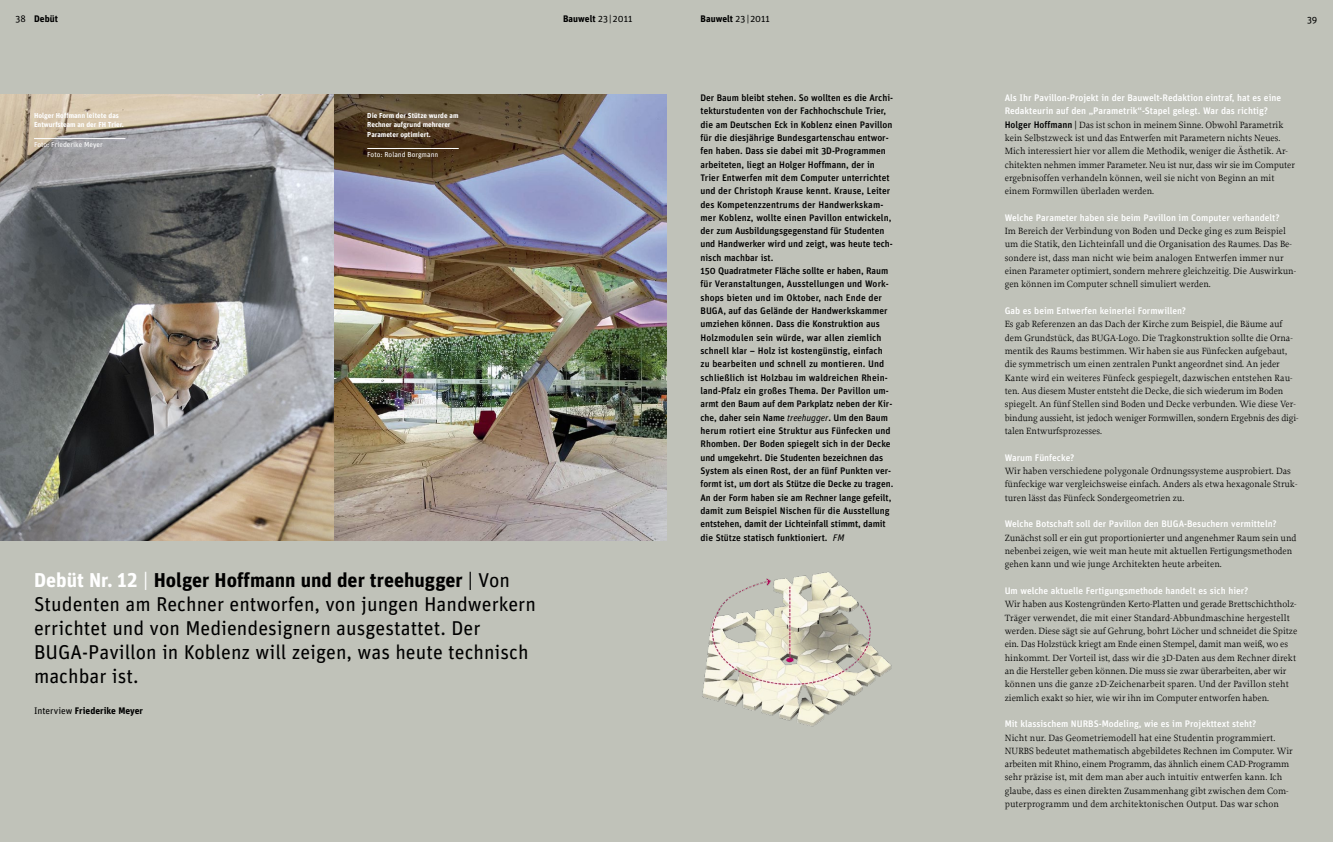
<style>
.page{position:relative;width:1333px;height:842px;background:#fff}
.page>*{position:absolute;margin:0;border:0;box-sizing:border-box;transform-origin:0 0}
.S_Einleitung{font:20px/24px "Unit Pro";color:#000}
.Interview_Antworten{font:9.5px/13.3px "Proforma";color:#000}
.S_Fließtext_Rubrik{font:500 9.5px/13.3px "Unit Pro";color:#000}
.Interview_Frage{font:500 9.5px/13.3px "Unit Pro";color:#fff}
.Interview_Frage-2{font:9.5px/13.3px "Proforma";color:#000}
.Interview_Antworten-2{font:500 9.5px "Unit Pro";color:#fff}
.A_Kopf_BW{font:700 9.5px "Unit Pro";letter-spacing:.005em;color:#000}
.S_Autoren{font:700 9.5px "Unit Pro";color:#000}
.A_Kopfzeile{font:700 9.5px "Unit Pro";letter-spacing:.005em;color:#000}
.A_Pagina{font:9.5px "Unit Pro";color:#000}
.A_Bildunterschrift{font:700 7.2px/9.9px "Unit Pro";color:#fff}
.A_Bildunterschrift_Z{font:7.2px "Unit Pro";color:#fff}
.s1{font-weight:400}
.s2{font-weight:700;color:#fff}
.s3{color:#fff}
.s4{font-weight:700}
.s5{font-weight:400;font-style:italic}
.s6{font-family:"Unit Pro";font-weight:500}
.s7{font-family:"Unit Pro"}
.s8{font-family:"Unit Pro";font-weight:500;color:#fff}
</style>
<div class="page">
<div style="left:666px;top:0;width:666px;height:842px;background:#c0c2b9"></div>
<div style="left:0;top:0;width:666px;height:842px;background:#c0c2b9"></div>
<img style="left:0;top:95px;width:666px;height:446px">
<hr style="left:367px;top:148px;width:92px;height:1px;background:#fff">
<hr style="left:34px;top:138px;width:91px;height:1px;background:#fff">
<img style="left:702px;top:572px;width:190px;height:155px">
<p class="A_Pagina" style="left:16px;top:13px;width:12px">38</p>
<p class="A_Kopfzeile" style="left:34px;top:13px;width:25px">Debüt</p>
<p class="A_Kopf_BW" style="left:563px;top:13px;width:71px">Bauwelt <span class="s1">23 | 2011</span></p>
<p class="A_Kopf_BW" style="left:700px;top:13px;width:71px">Bauwelt <span class="s1">23 | 2011</span></p>
<p class="A_Pagina" style="left:1306px;top:13px;width:12px">39</p>
<p class="A_Bildunterschrift" style="left:34px;top:110px;width:91px">Holger Hoffmann leitete das<br>Entwurfsteam an der FH Trier.</p>
<p class="A_Bildunterschrift_Z" style="left:34px;top:140px;width:70px">Foto: Friederike Meyer</p>
<p class="A_Bildunterschrift" style="left:367px;top:110px;width:93px">Die Form der Stütze wurde am<br>Rechner aufgrund mehrerer<br>Parameter optimiert.</p>
<p class="A_Bildunterschrift_Z" style="left:367px;top:150px;width:73px">Foto: Roland Borgmann</p>
<p class="S_Einleitung" style="left:34px;top:567px;width:503px"><span class="s2">Debüt Nr. 12</span> <span class="s3">|</span> <span class="s4">Holger Hoffmann und der treehugger</span> | Von Studenten am Rechner entworfen, von jungen Handwerkern errichtet und von Mediendesignern ausgestattet. Der BUGA-Pavillon in Koblenz will zeigen, was heute technisch machbar ist.</p>
<p class="S_Autoren" style="left:34px;top:704px;width:110px"><span class="s1">Interview</span> Friederike Meyer</p>
<p class="S_Fließtext_Rubrik" style="left:700px;top:91px;width:194px">Der Baum bleibt stehen. So wollten es die Archi&shy;tekturstudenten von der Fachhochschule Trier, die am Deutschen Eck in Koblenz einen Pavillon für die diesjährige Bundesgartenschau entwor&shy;fen haben. Dass sie dabei mit 3D-Programmen arbeiteten, liegt an Holger Hoffmann, der in Trier Entwerfen mit dem Computer unterrichtet und der Christoph Krause kennt. Krause, Leiter des Kompetenzzentrums der Handwerkskam&shy;mer Koblenz, wollte einen Pavillon entwickeln, der zum Ausbildungsgegenstand für Studenten und Handwerker wird und zeigt, was heute tech&shy;nisch machbar ist.<br>150 Quadratmeter Fläche sollte er haben, Raum für Veranstaltungen, Ausstellungen und Work&shy;shops bieten und im Oktober, nach Ende der BUGA, auf das Gelände der Handwerkskammer umziehen können. Dass die Konstruktion aus Holzmodulen sein würde, war allen ziemlich schnell klar – Holz ist kostengünstig, einfach zu bearbeiten und schnell zu montieren. Und schließlich ist Holzbau im waldreichen Rhein&shy;land-Pfalz ein großes Thema. Der Pavillon um&shy;armt den Baum auf dem Parkplatz neben der Kir&shy;che, daher sein Name <span class="s5">treehugger</span>. Um den Baum herum rotiert eine Struktur aus Fünfecken und Rhomben. Der Boden spiegelt sich in der Decke und umgekehrt. Die Studenten bezeichnen das System als einen Rost, der an fünf Punkten ver&shy;formt ist, um dort als Stütze die Decke zu tragen.<br>An der Form haben sie am Rechner lange gefeilt, damit zum Beispiel Nischen für die Ausstellung entstehen, damit der Lichteinfall stimmt, damit die Stütze statisch funktioniert. <span class="s5">FM</span></p>
<p class="Interview_Frage" style="left:1004px;top:91px;width:278px">Als Ihr Pavillon-Projekt in der Bauwelt-Redaktion eintraf, hat es eine<br>Redakteurin auf den „Parametrik“-Stapel gelegt. War das richtig?</p>
<p class="Interview_Antworten" style="left:1004px;top:118px;width:292px"><span class="s6">Holger Hoffmann</span> <span class="s7">|</span> Das ist schon in meinem Sinne. Obwohl Parametrik kein Selbstzweck ist und das Entwerfen mit Parametern nichts Neues.<br>Mich interessiert hier vor allem die Methodik, weniger die Ästhetik. Ar&shy;chitekten nehmen immer Parameter. Neu ist nur, dass wir sie im Computer ergebnisoffen verhandeln können, weil sie nicht von Beginn an mit einem Formwillen überladen werden.</p>
<p class="Interview_Antworten-2" style="left:1004px;top:211px;width:276px">Welche Parameter haben sie beim Pavillon im Computer verhandelt?</p>
<p class="Interview_Antworten" style="left:1004px;top:224px;width:293px">Im Bereich der Verbindung von Boden und Decke ging es zum Beispiel um die Statik, den Lichteinfall und die Organisation des Raumes. Das Be&shy;sondere ist, dass man nicht wie beim analogen Entwerfen immer nur einen Parameter optimiert, sondern mehrere gleichzeitig. Die Auswirkun&shy;gen können im Computer schnell simuliert werden.</p>
<p class="Interview_Antworten-2" style="left:1004px;top:305px;width:183px">Gab es beim Entwerfen keinerlei Formwillen?</p>
<p class="Interview_Antworten" style="left:1004px;top:318px;width:295px">Es gab Referenzen an das Dach der Kirche zum Beispiel, die Bäume auf dem Grundstück, das BUGA-Logo. Die Tragkonstruktion sollte die Orna&shy;mentik des Raums bestimmen. Wir haben sie aus Fünfecken aufgebaut, die symmetrisch um einen zentralen Punkt angeordnet sind. An jeder Kante wird ein weiteres Fünfeck gespiegelt, dazwischen entstehen Rau&shy;ten. Aus diesem Muster entsteht die Decke, die sich wiederum im Boden spiegelt. An fünf Stellen sind Boden und Decke verbunden. Wie diese Ver&shy;bindung aussieht, ist jedoch weniger Formwillen, sondern Ergebnis des digi&shy;talen Entwurfsprozesses.</p>
<p class="Interview_Frage" style="left:1004px;top:450px;width:71px">Warum Fünfecke?</p>
<p class="Interview_Antworten" style="left:1004px;top:464px;width:294px">Wir haben verschiedene polygonale Ordnungssysteme ausprobiert. Das fünfeckige war vergleichsweise einfach. Anders als etwa hexagonale Struk&shy;turen lässt das Fünfeck Sondergeometrien zu.</p>
<p class="Interview_Frage-2" style="left:1004px;top:517px;width:293px"><span class="s8">Welche Botschaft soll der Pavillon den BUGA-Besuchern vermitteln?<br></span>Zunächst soll er ein gut proportionierter und angenehmer Raum sein und nebenbei zeigen, wie weit man heute mit aktuellen Fertigungsmethoden gehen kann und wie junge Architekten heute arbeiten.</p>
<p class="Interview_Frage" style="left:1004px;top:584px;width:245px">Um welche aktuelle Fertigungsmethode handelt es sich hier?</p>
<p class="Interview_Antworten" style="left:1004px;top:597px;width:294px">Wir haben aus Kostengründen Kerto-Platten und gerade Brettschichtholz-Träger verwendet, die mit einer Standard-Abbundmaschine hergestellt werden. Diese sägt sie auf Gehrung, bohrt Löcher und schneidet die Spitze ein. Das Holzstück kriegt am Ende einen Stempel, damit man weiß, wo es hinkommt. Der Vorteil ist, dass wir die 3D-Daten aus dem Rechner direkt an die Hersteller geben können. Die muss sie zwar überarbeiten, aber wir können uns die ganze 2D-Zeichenarbeit sparen. Und der Pavillon steht ziemlich exakt so hier, wie wir ihn im Computer entworfen haben.</p>
<p class="Interview_Frage" style="left:1004px;top:717px;width:253px">Mit klassischem NURBS-Modeling, wie es im Projekttext steht?</p>
<p class="Interview_Antworten" style="left:1004px;top:731px;width:289px">Nicht nur. Das Geometriemodell hat eine Studentin programmiert.<br>NURBS bedeutet mathematisch abgebildetes Rechnen im Computer. Wir arbeiten mit Rhino, einem Programm, das ähnlich einem CAD-Programm sehr präzise ist, mit dem man aber auch intuitiv entwerfen kann. Ich glaube, dass es einen direkten Zusammenhang gibt zwischen dem Com&shy;puterprogramm und dem architektonischen Output. Das war schon</p>
</div>
